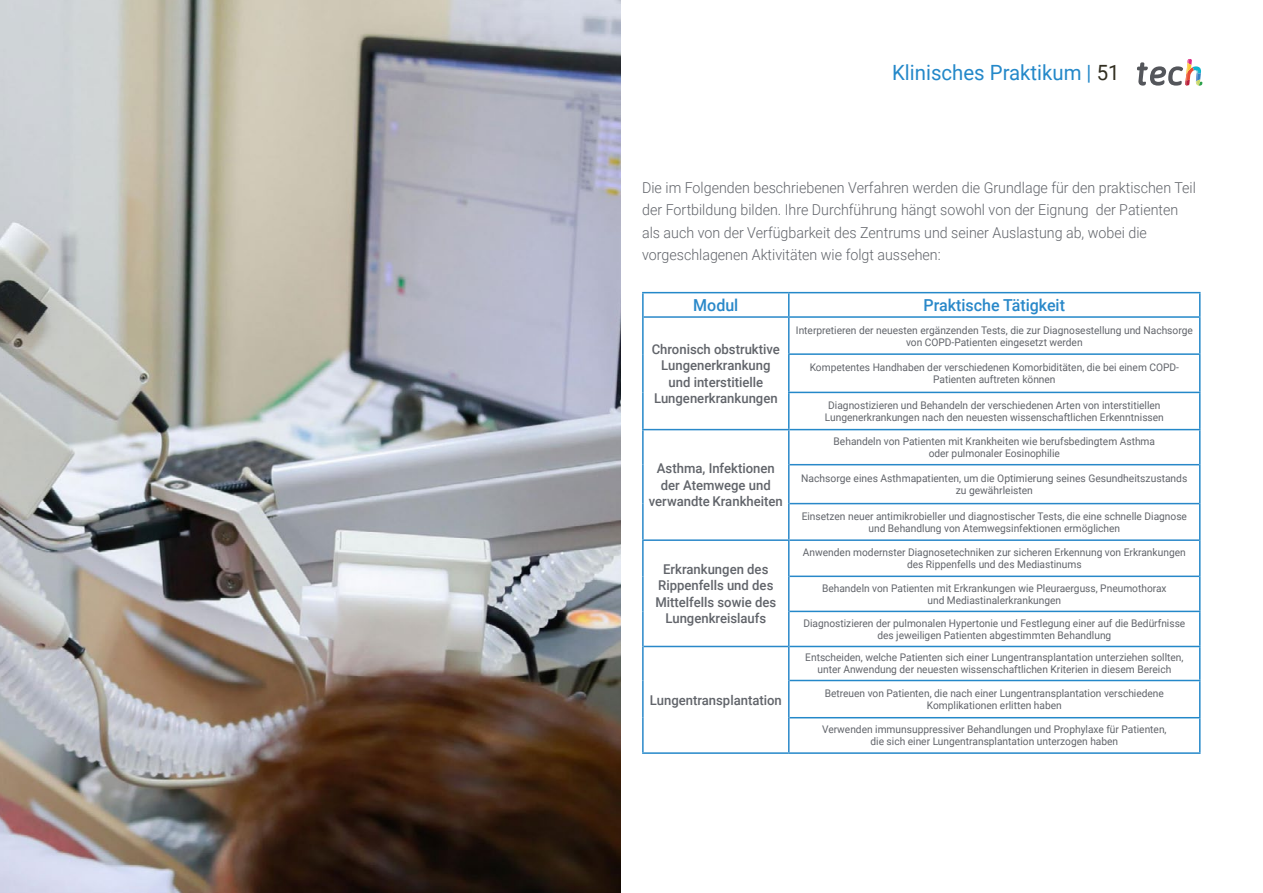
<style>
.page{position:relative;width:1263px;height:893px;background:#fff}
.page>*{position:absolute;margin:0;border:0;box-sizing:border-box;transform-origin:0 0}
.t1{font:21px "Roboto";color:#2488c9}
.t2{font:500 16.5px "Roboto";color:#2988c9}
.t3{font:300 15px/22.5px "Roboto";color:#61646a;scale:.95 1}
.t4{font:500 13.5px/16.5px "Roboto";color:#61646a;text-align:center}
.t5{font:10.5px/12px "Roboto";color:#61646a;text-align:center}
.s1{color:#312e20}
</style>
<div class="page">
<img style="left:0;top:0;width:621px;height:893px">
<svg style="left:1137px;top:59px;width:65px;height:27px"></svg>
<hr style="left:642px;top:752px;width:147px;height:2px;background:#2488c9">
<hr style="left:642px;top:541px;width:2px;height:35px;background:#2988c9">
<hr style="left:788px;top:541px;width:1px;height:35px;background:#2988c9">
<hr style="left:642px;top:576px;width:2px;height:35px;background:#2988c9">
<hr style="left:788px;top:576px;width:1px;height:35px;background:#2988c9">
<hr style="left:642px;top:611px;width:2px;height:35px;background:#2988c9">
<hr style="left:788px;top:611px;width:1px;height:35px;background:#2988c9">
<hr style="left:642px;top:646px;width:2px;height:34px;background:#2988c9">
<hr style="left:788px;top:646px;width:1px;height:34px;background:#2988c9">
<hr style="left:642px;top:680px;width:2px;height:38px;background:#2988c9">
<hr style="left:788px;top:680px;width:1px;height:38px;background:#2988c9">
<hr style="left:642px;top:718px;width:2px;height:34px;background:#2988c9">
<hr style="left:788px;top:718px;width:1px;height:34px;background:#2988c9">
<hr style="left:789px;top:464px;width:410px;height:1px;background:#2988c9">
<hr style="left:789px;top:503px;width:410px;height:1px;background:#2988c9">
<hr style="left:789px;top:539px;width:410px;height:2px;background:#2988c9">
<hr style="left:789px;top:576px;width:410px;height:1px;background:#2988c9">
<hr style="left:644px;top:316px;width:144px;height:2px;background:#2988c9">
<hr style="left:642px;top:317px;width:2px;height:37px;background:#2488c9">
<hr style="left:642px;top:354px;width:2px;height:38px;background:#2488c9">
<hr style="left:642px;top:392px;width:2px;height:37px;background:#2488c9">
<hr style="left:788px;top:318px;width:1px;height:35px;background:#2988c9">
<hr style="left:644px;top:646px;width:144px;height:1px;background:#2988c9">
<hr style="left:642px;top:292px;width:147px;height:1px;background:#2488c9">
<hr style="left:642px;top:293px;width:2px;height:24px;background:#2488c9">
<hr style="left:789px;top:292px;width:411px;height:1px;background:#2488c9">
<svg style="left:788px;top:293px;width:1px;height:23px"></svg>
<svg style="left:1199px;top:293px;width:1px;height:23px"></svg>
<hr style="left:788px;top:316px;width:412px;height:2px;background:#2488c9">
<hr style="left:1199px;top:318px;width:1px;height:35px;background:#2488c9">
<hr style="left:788px;top:355px;width:1px;height:37px;background:#2488c9">
<hr style="left:1199px;top:355px;width:1px;height:37px;background:#2488c9">
<hr style="left:788px;top:392px;width:412px;height:1px;background:#2488c9">
<hr style="left:788px;top:393px;width:1px;height:36px;background:#2488c9">
<hr style="left:1199px;top:393px;width:1px;height:36px;background:#2488c9">
<hr style="left:1199px;top:430px;width:1px;height:35px;background:#2488c9">
<hr style="left:789px;top:611px;width:411px;height:1px;background:#2488c9">
<hr style="left:789px;top:646px;width:411px;height:1px;background:#2488c9">
<hr style="left:789px;top:680px;width:411px;height:1px;background:#2488c9">
<hr style="left:789px;top:717px;width:411px;height:1px;background:#2488c9">
<hr style="left:789px;top:752px;width:411px;height:2px;background:#2488c9">
<hr style="left:788px;top:353px;width:412px;height:2px;background:#2488c9">
<hr style="left:789px;top:429px;width:411px;height:1px;background:#2488c9">
<hr style="left:1199px;top:465px;width:1px;height:39px;background:#2488c9">
<hr style="left:1199px;top:504px;width:1px;height:36px;background:#2488c9">
<hr style="left:1199px;top:540px;width:1px;height:36px;background:#2488c9">
<hr style="left:1199px;top:576px;width:1px;height:35px;background:#2488c9">
<hr style="left:1199px;top:612px;width:1px;height:34px;background:#2488c9">
<hr style="left:1199px;top:647px;width:1px;height:33px;background:#2488c9">
<hr style="left:1199px;top:681px;width:1px;height:36px;background:#2488c9">
<hr style="left:1199px;top:718px;width:1px;height:34px;background:#2488c9">
<hr style="left:642px;top:429px;width:147px;height:1px;background:#2988c9">
<hr style="left:642px;top:430px;width:2px;height:35px;background:#2988c9">
<hr style="left:788px;top:430px;width:1px;height:35px;background:#2988c9">
<hr style="left:642px;top:465px;width:2px;height:39px;background:#2988c9">
<hr style="left:788px;top:465px;width:1px;height:39px;background:#2988c9">
<hr style="left:642px;top:504px;width:2px;height:35px;background:#2988c9">
<hr style="left:788px;top:504px;width:1px;height:35px;background:#2988c9">
<hr style="left:642px;top:539px;width:147px;height:2px;background:#2988c9">
<h1 class="t1" style="left:892px;top:57px;width:229px">Klinisches Praktikum | <span class="s1">51</span></h1>
<p class="t3" style="left:642px;top:175px;width:584px">Die im Folgenden beschriebenen Verfahren werden die Grundlage für den praktischen Teil der Fortbildung bilden. Ihre Durchführung hängt sowohl von der Eignung der Patienten als auch von der Verfügbarkeit des Zentrums und seiner Auslastung ab, wobei die vorgeschlagenen Aktivitäten wie folgt aussehen:</p>
<h2 class="t2" style="left:693px;top:294px;width:47px">Modul</h2>
<h2 class="t2" style="left:924px;top:294px;width:143px">Praktische Tätigkeit</h2>
<p class="t4" style="left:652px;top:340px;width:130px">Chronisch obstruktive<br>Lungenerkrankung und interstitielle<br>Lungenerkrankungen</p>
<p class="t5" style="left:796px;top:323px;width:398px">Interpretieren der neuesten ergänzenden Tests, die zur Diagnosestellung und Nachsorge von COPD-Patienten eingesetzt werden</p>
<p class="t5" style="left:810px;top:361px;width:371px">Kompetentes Handhaben der verschiedenen Komorbiditäten, die bei einem COPD-<br>Patienten auftreten können</p>
<p class="t5" style="left:825px;top:399px;width:340px">Diagnostizieren und Behandeln der verschiedenen Arten von interstitiellen<br>Lungenerkrankungen nach den neuesten wissenschaftlichen Erkenntnissen</p>
<p class="t4" style="left:649px;top:460px;width:135px">Asthma, Infektionen der Atemwege und verwandte Krankheiten</p>
<p class="t4" style="left:655px;top:560px;width:122px">Erkrankungen des<br>Rippenfells und des<br>Mittelfells sowie des<br>Lungenkreislaufs</p>
<p class="t4" style="left:650px;top:691px;width:134px">Lungentransplantation</p>
<p class="t5" style="left:834px;top:435px;width:323px">Behandeln von Patienten mit Krankheiten wie berufsbedingtem Asthma oder pulmonaler Eosinophilie</p>
<p class="t5" style="left:801px;top:472px;width:388px">Nachsorge eines Asthmapatienten, um die Optimierung seines Gesundheitszustands zu gewährleisten</p>
<p class="t5" style="left:802px;top:510px;width:387px">Einsetzen neuer antimikrobieller und diagnostischer Tests, die eine schnelle Diagnose und Behandlung von Atemwegsinfektionen ermöglichen</p>
<p class="t5" style="left:803px;top:546px;width:384px">Anwenden modernster Diagnosetechniken zur sicheren Erkennung von Erkrankungen des Rippenfells und des Mediastinums</p>
<p class="t5" style="left:822px;top:582px;width:346px">Behandeln von Patienten mit Erkrankungen wie Pleuraerguss, Pneumothorax und Mediastinalerkrankungen</p>
<p class="t5" style="left:803px;top:617px;width:383px">Diagnostizieren der pulmonalen Hypertonie und Festlegung einer auf die Bedürfnisse des jeweiligen Patienten abgestimmten Behandlung</p>
<p class="t5" style="left:805px;top:651px;width:380px">Entscheiden, welche Patienten sich einer Lungentransplantation unterziehen sollten, unter Anwendung der neuesten wissenschaftlichen Kriterien in diesem Bereich</p>
<p class="t5" style="left:825px;top:687px;width:341px">Betreuen von Patienten, die nach einer Lungentransplantation verschiedene<br>Komplikationen erlitten haben</p>
<p class="t5" style="left:822px;top:723px;width:346px">Verwenden immunsuppressiver Behandlungen und Prophylaxe für Patienten, die sich einer Lungentransplantation unterzogen haben</p>
</div>
